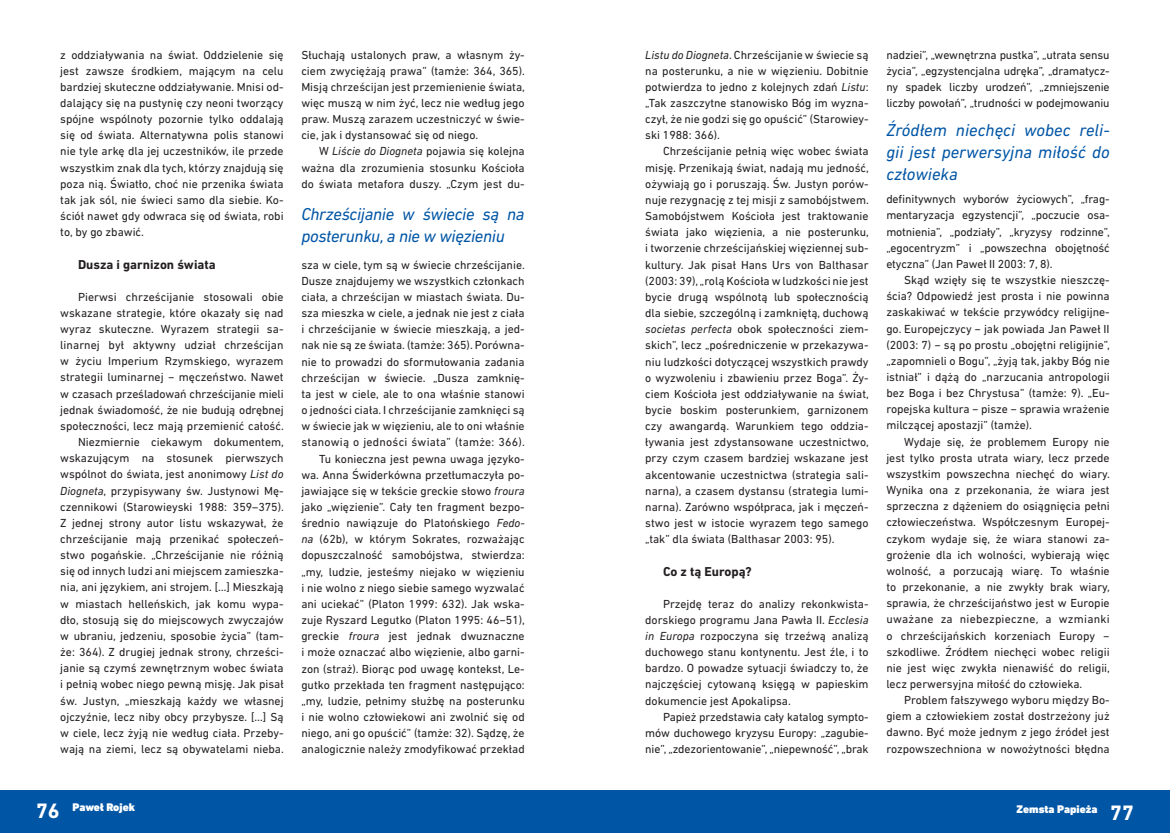
<style>
.page{position:relative;width:1170px;height:833px;background:#fff}
.page>*{position:absolute;margin:0;border:0;box-sizing:border-box;transform-origin:0 0}
.t1{font:700 21.25px "DIN Next LT Pro";color:#fff}
.t2{font:italic 17.5px/21.9px "DIN Next LT Pro";letter-spacing:-.02em;color:#0155a5;text-align:justify}
.t3{font:700 13.12px "DIN Next LT Pro";color:#231f20}
.t4{font:11.88px/16.1px "DIN Next LT Pro";color:#231f20;text-align:justify}
.t5{font:900 11.25px "DIN Next LT Pro";color:#fff}
.s1{font-style:italic}
</style>
<div class="page">
<div style="left:0;top:790px;width:585px;height:43px;background:#0155a5"></div>
<div style="left:585px;top:790px;width:584px;height:43px;background:#0155a5"></div>
<p class="t4" style="left:60px;top:46px;width:225px">z oddziaływania na świat. Oddzielenie się jest zawsze środkiem, mającym na celu bardziej skuteczne oddziaływanie. Mnisi od&shy;dalający się na pustynię czy neoni tworzący spójne wspólnoty pozornie tylko oddalają się od świata. Alternatywna polis stanowi nie tyle arkę dla jej uczestników, ile przede wszystkim znak dla tych, którzy znajdują się poza nią. Światło, choć nie przenika świata tak jak sól, nie świeci samo dla siebie. Ko&shy;ściół nawet gdy odwraca się od świata, robi to, by go zbawić.</p>
<p class="t3" style="left:78px;top:256px;width:139px">Dusza i garnizon świata</p>
<p class="t4" style="left:60px;top:288px;width:225px;text-align:right">Pierwsi chrześcijanie stosowali obie wskazane strategie, które okazały się nad wyraz skuteczne. Wyrazem strategii sa&shy;linarnej był aktywny udział chrześcijan w życiu Imperium Rzymskiego, wyrazem strategii luminarnej − męczeństwo. N awet w czasach prześladowań chrześcijanie mieli jednak świadomość, że nie budują odrębnej społeczności, lecz mają przemienić całość.<br>N iezmiernie ciekawym dokumentem, wskazującym na stosunek pierwszych wspólnot do świata, jest anonimowy <span class="s1">List do Diogneta</span>, przypisywany św. Justynowi Mę&shy;czennikowi (Starowieyski 1988: 359–375).<br>Z jednej strony autor listu wskazywał, że chrześcijanie mają przenikać społeczeń&shy;stwo pogańskie. „Chrześcijanie nie różnią się od innych ludzi ani miejscem zamieszka&shy;nia, ani językiem, ani strojem. […] Mieszkają w miastach helleńskich, jak komu wypa&shy;dło, stosują się do miejscowych zwyczajów w ubraniu, jedzeniu, sposobie życia” (tam&shy;że: 364). Z drugiej jednak strony, chrześci&shy;janie są czymś zewnętrznym wobec świata i pełnią wobec niego pewną misję. Jak pisał św. Justyn, „mieszkają każdy we własnej ojczyźnie, lecz niby obcy przybysze. […] Są w ciele, lecz żyją nie według ciała. Przeby&shy;wają na ziemi, lecz są obywatelami nieba.</p>
<p class="t4" style="left:301px;top:46px;width:225px">Słuchają ustalonych praw, a własnym ży&shy;ciem zwyciężają prawa” (tamże: 364, 365).<br>Misją chrześcijan jest przemienienie świata, więc muszą w nim żyć, lecz nie według jego praw. Muszą zarazem uczestniczyć w świe&shy;cie, jak i dystansować się od niego.</p>
<p class="t4" style="left:301px;top:143px;width:225px;text-indent:18px">W <span class="s1">Liście do Diogneta</span> pojawia się kolejna ważna dla zrozumienia stosunku Kościoła do świata metafora duszy. „Czym jest du-</p>
<h2 class="t2" style="left:301px;top:203px;width:225px">Chrześcijanie w świecie są na posterunku, a nie w więzieniu</h2>
<p class="t4" style="left:301px;top:256px;width:225px;text-align:right">sza w ciele, tym są w świecie chrześcijanie.<br>Dusze znajdujemy we wszystkich członkach ciała, a chrześcijan w miastach świata. Du&shy;sza mieszka w ciele, a jednak nie jest z ciała i chrześcijanie w świecie mieszkają, a jed&shy;nak nie są ze świata. (tamże: 365). Porówna&shy;nie to prowadzi do sformułowania zadania chrześcijan w świecie. „Dusza zamknię&shy;ta jest w ciele, ale to ona właśnie stanowi o jedności ciała. I chrześcijanie zamknięci są w świecie jak w więzieniu, ale to oni właśnie stanowią o jedności świata” (tamże: 366).<br>Tu konieczna jest pewna uwaga języko&shy;wa. Anna Świderkówna przetłumaczyła po&shy;jawiające się w tekście greckie słowo <span class="s1">froura </span>jako „więzienie”. Cały ten fragment bezpo&shy;średnio nawiązuje do Platońskiego <span class="s1">Fedo&shy;na</span> (62b), w którym Sokrates, rozważając dopuszczalność samobójstwa, stwierdza: „my, ludzie, jesteśmy niejako w więzieniu i nie wolno z niego siebie samego wyzwalać ani uciekać” (Platon 1999: 632). Jak wska&shy;zuje Ryszard Legutko (Platon 1995: 46−51), greckie <span class="s1">froura</span> jest jednak dwuznaczne i może oznaczać albo więzienie, albo garni&shy;zon (straż). Biorąc pod uwagę kontekst, Le&shy;gutko przekłada ten fragment następująco: „my, ludzie, pełnimy służbę na posterunku i nie wolno człowiekowi ani zwolnić się od niego, ani go opuścić” (tamże: 32). Sądzę, że analogicznie należy zmodyfikować przekład</p>
<p class="t4" style="left:645px;top:46px;width:225px"><span class="s1">Listu do Diogneta</span>. Chrześcijanie w świecie są na posterunku, a nie w więzieniu. Dobitnie potwierdza to jedno z kolejnych zdań <span class="s1">Listu</span>: „Tak zaszczytne stanowisko Bóg im wyzna&shy;czył, że nie godzi się go opuścić” (Starowiey&shy;ski 1988: 366).</p>
<p class="t4" style="left:645px;top:143px;width:225px;text-indent:18px">Chrześcijanie pełnią więc wobec świata misję. Przenikają świat, nadają mu jedność, ożywiają go i poruszają. Św. Justyn porów&shy;nuje rezygnację z tej misji z samobójstwem.<br>Samobójstwem Kościoła jest traktowanie świata jako więzienia, a nie posterunku, i tworzenie chrześcijańskiej więziennej sub&shy;kultury. Jak pisał Hans Urs von Balthasar (2003: 39), „rolą Kościoła w ludzkości nie jest bycie drugą wspólnotą lub społecznością dla siebie, szczególną i zamkniętą, duchową <span class="s1">societas perfecta</span> obok społeczności ziem&shy;skich”, lecz „pośredniczenie w przekazywa&shy;niu ludzkości dotyczącej wszystkich prawdy o wyzwoleniu i zbawieniu przez Boga”. Ży&shy;ciem Kościoła jest oddziaływanie na świat, bycie boskim posterunkiem, garnizonem czy awangardą. Warunkiem tego oddzia&shy;ływania jest zdystansowane uczestnictwo, przy czym czasem bardziej wskazane jest akcentowanie uczestnictwa (strategia sali&shy;narna), a czasem dystansu (strategia lumi&shy;narna). Zarówno współpraca, jak i męczeń&shy;stwo jest w istocie wyrazem tego samego „tak” dla świata (Balthasar 2003: 95).</p>
<p class="t3" style="left:663px;top:563px;width:90px">Co z tą Europą?</p>
<p class="t4" style="left:645px;top:595px;width:225px;text-indent:18px">Przejdę teraz do analizy rekonkwista&shy;dorskiego programu Jana Pawła II. <span class="s1">Ecclesia in Europa</span> rozpoczyna się trzeźwą analizą duchowego stanu kontynentu. Jest źle, i to bardzo. O powadze sytuacji świadczy to, że najczęściej cytowaną księgą w papieskim dokumencie jest Apokalipsa.</p>
<p class="t4" style="left:645px;top:708px;width:225px;text-indent:18px">Papież przedstawia cały katalog sympto&shy;mów duchowego kryzysu Europy: „zagubie&shy;nie”, „zdezorientowanie”, „niepewność”, „brak</p>
<p class="t4" style="left:886px;top:46px;width:225px">nadziei”, „wewnętrzna pustka”, „utrata sensu życia”, „egzystencjalna udręka”, „dramatycz&shy;ny spadek liczby urodzeń”, „zmniejszenie liczby powołań”, „trudności w podejmowaniu</p>
<h2 class="t2" style="left:886px;top:119px;width:225px">Źródłem niechęci wobec reli&shy;gii jest perwersyjna miłość do człowieka</h2>
<p class="t4" style="left:886px;top:191px;width:225px">definitywnych wyborów życiowych”, „frag&shy;mentaryzacja egzystencji”, „poczucie osa&shy;motnienia”, „podziały”, „kryzysy rodzinne”, „egocentryzm” i „powszechna obojętność etyczna” (Jan Paweł II 2003: 7, 8).</p>
<p class="t4" style="left:886px;top:272px;width:225px;text-indent:18px">Skąd wzięły się te wszystkie nieszczę&shy;ścia? Odpowiedź jest prosta i nie powinna zaskakiwać w tekście przywódcy religijne&shy;go. Europejczycy − jak powiada Jan Paweł II (2003: 7) − są po prostu „obojętni religijnie”, „zapomnieli o Bogu”, „żyją tak, jakby Bóg nie istniał” i dążą do „narzucania antropologii bez Boga i bez Chrystusa” (tamże: 9). „Eu&shy;ropejska kultura − pisze − sprawia wrażenie milczącej apostazji” (tamże).</p>
<p class="t4" style="left:886px;top:433px;width:225px;text-indent:18px">Wydaje się, że problemem Europy nie jest tylko prosta utrata wiary, lecz przede wszystkim powszechna niechęć do wiary.<br>Wynika ona z przekonania, że wiara jest sprzeczna z dążeniem do osiągnięcia pełni człowieczeństwa. Współczesnym Europej&shy;czykom wydaje się, że wiara stanowi za&shy;grożenie dla ich wolności, wybierają więc wolność, a porzucają wiarę. To właśnie to przekonanie, a nie zwykły brak wiary, sprawia, że chrześcijaństwo jest w Europie uważane za niebezpieczne, a wzmianki o chrześcijańskich korzeniach Europy − szkodliwe. Źródłem niechęci wobec religii nie jest więc zwykła nienawiść do religii, lecz perwersyjna miłość do człowieka.</p>
<p class="t4" style="left:886px;top:692px;width:225px;text-indent:18px">Problem fałszywego wyboru między Bo&shy;giem a człowiekiem został dostrzeżony już dawno. Być może jednym z jego źródeł jest rozpowszechniona w nowożytności błędna</p>
<p class="t5" style="left:73px;top:801px;width:64px">Paweł Rojek</p>
<h1 class="t1" style="left:36px;top:798px;width:25px">76</h1>
<h1 class="t1" style="left:1110px;top:800px;width:25px">77</h1>
<p class="t5" style="left:1016px;top:802px;width:82px">Zemsta Papieża</p>
</div>
